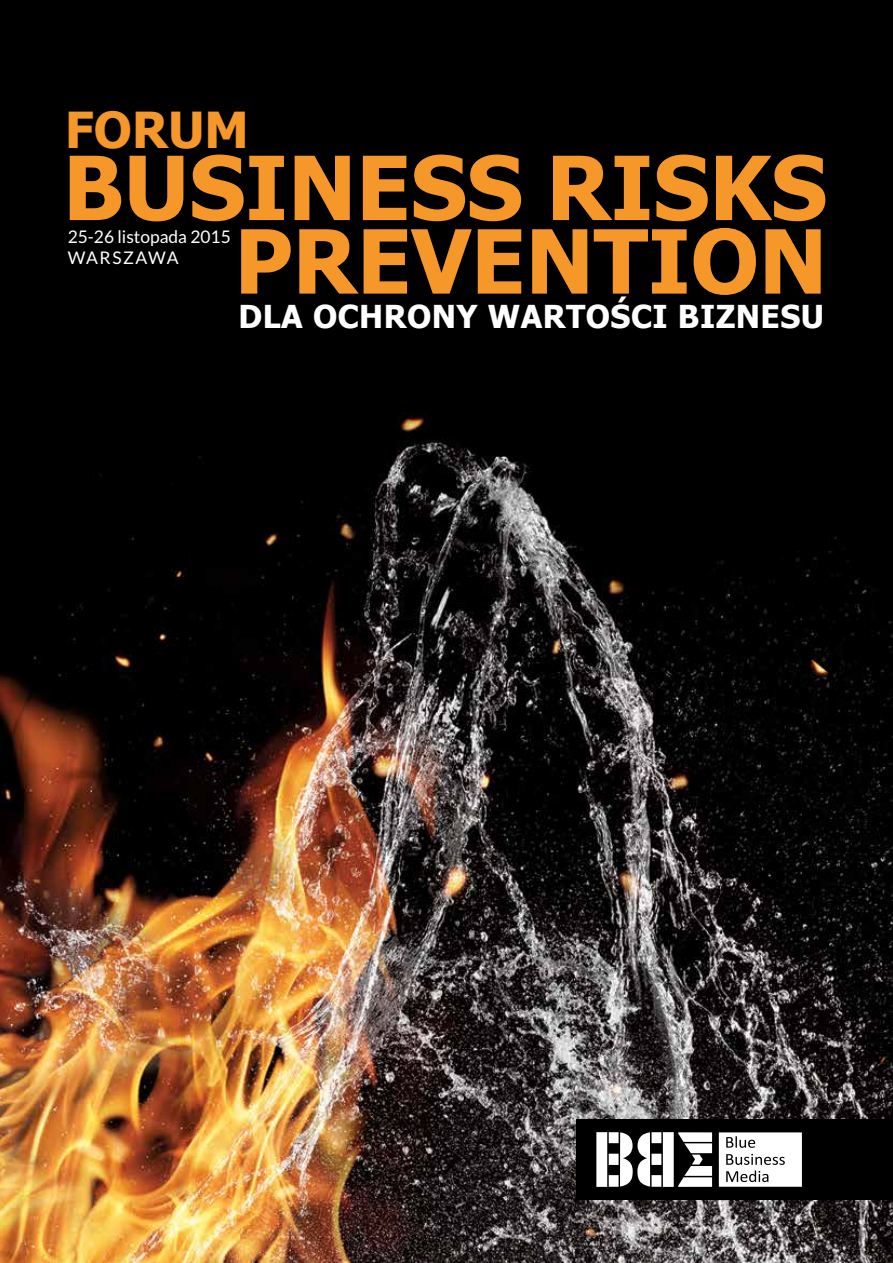
<style>
.page{position:relative;width:893px;height:1263px;background:#fff}
.page>*{position:absolute;margin:0;border:0;box-sizing:border-box;transform-origin:0 0}
.t1{font:700 88.5px/73.5px "Tahoma";color:#f59729;text-align:right}
.t2{font:700 49.5px "Tahoma";color:#f59729}
.t3{font:700 31.5px "Tahoma";letter-spacing:.015em;color:#fff}
.t4{font:17.4px/20.9px "Lato";color:#fff}
</style>
<div class="page">
<img style="left:0;top:0;width:893px;height:1263px">
<div style="left:576px;top:1119px;width:317px;height:81px;background:#000"></div>
<svg style="left:596px;top:1132px;width:116px;height:55px"></svg>
<svg style="left:719px;top:1132px;width:83px;height:55px;background:#e1e1e1"></svg>
<h2 class="t2" style="left:65px;top:95px;width:185px">FORUM</h2>
<h1 class="t1" style="left:63px;top:155px;width:765px">BUSINESS RISKS<br>PREVENTION</h1>
<p class="t4" style="left:68px;top:226px;width:165px">25-26 listopada 2015<br>WARSZAWA</p>
<h3 class="t3" style="left:238px;top:295px;width:587px">DLA OCHRONY WARTOŚCI BIZNESU</h3>
</div>
